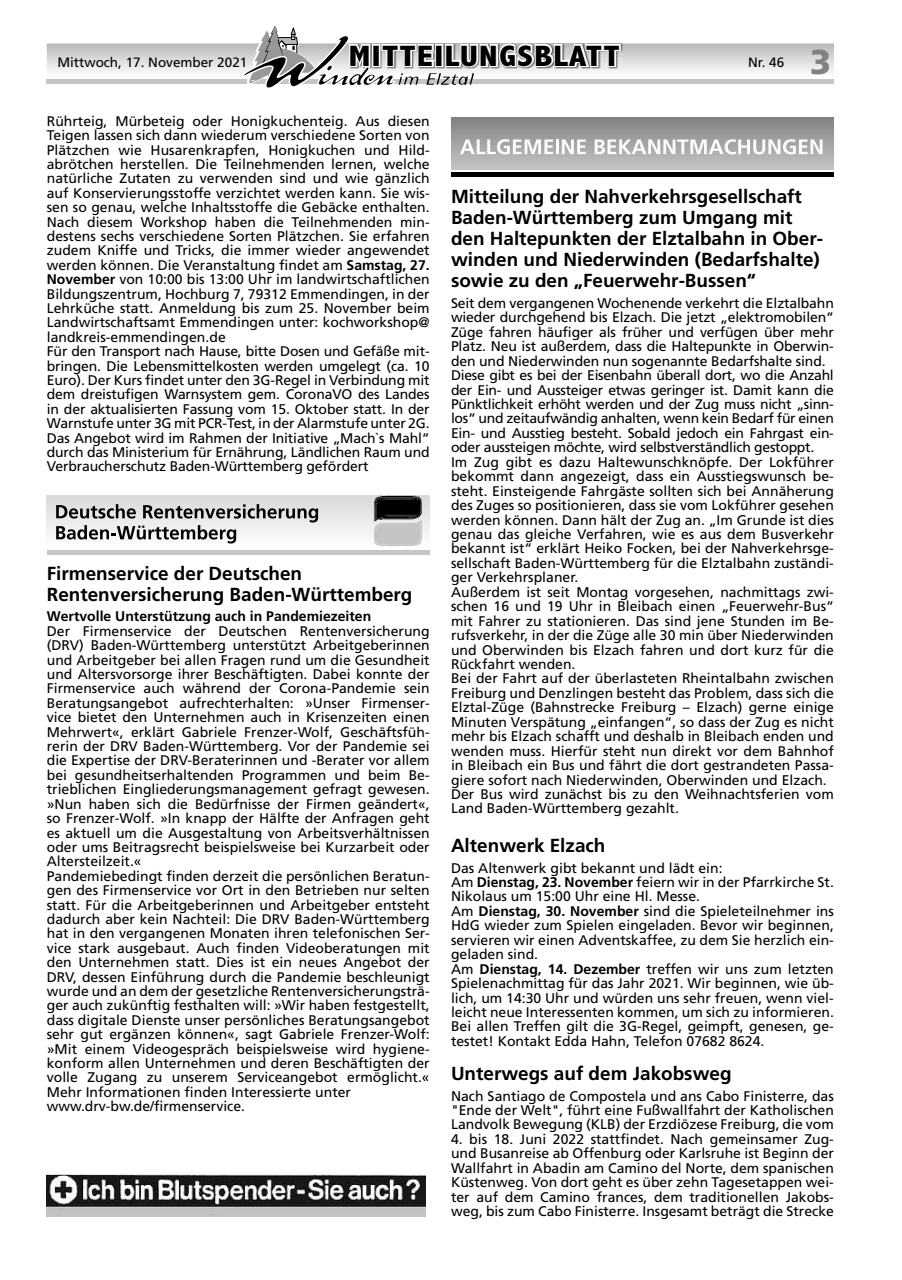
<style>
.page{position:relative;width:902px;height:1280px;background:#fff}
.page>*{position:absolute;margin:0;border:0;box-sizing:border-box;transform-origin:0 0}
.t1{font:900 34.5px "Frutiger";color:#818181}
.t2{font:800 condensed 29.7px "Abadi";letter-spacing:.04em;color:#000;scale:1.15 1}
.t3{font:700 18.9px/21px "Frutiger";color:#000}
.t4{font:13.95px/14.4px "Frutiger";color:#000}
.t5{font:700 13.95px "Frutiger";color:#000}
.t6{font:13.5px "Frutiger";color:#000}
.s1{font-weight:700}
</style>
<div class="page">
<svg style="left:47px;top:26px;width:786px;height:62px"></svg>
<div style="left:47px;top:495px;width:382px;height:52px;background:linear-gradient(to bottom,#d9d9d9,#fcfcfc)"></div>
<hr style="left:47px;top:550px;width:382px;height:4px;background:#c6c6c7">
<svg style="left:56px;top:504px;width:262px;height:39px"></svg>
<svg style="left:372px;top:495px;width:51px;height:52px;background:#818282"></svg>
<div style="left:451px;top:118px;width:382px;height:52px;background:linear-gradient(to bottom,#828383,#c5c5c5)"></div>
<hr style="left:451px;top:173px;width:382px;height:4px;background:#000">
<svg style="left:460px;top:139px;width:125px;height:15px"></svg>
<svg style="left:594px;top:139px;width:228px;height:15px"></svg>
<img style="left:47px;top:1174px;width:378px;height:42px">
<p class="t6" style="left:57px;top:55px;width:191px">Mittwoch, 17. November 2021</p>
<h2 class="t2" style="left:349px;top:39px;width:237px">MITTEILUNGSBLATT</h2>
<p class="t6" style="left:748px;top:55px;width:38px">Nr. 46</p>
<h1 class="t1" style="left:810px;top:41px;width:23px">3</h1>
<p class="t4" style="left:47px;top:114px;width:384px">Rührteig, Mürbeteig oder Honigkuchenteig. Aus diesen Teigen lassen sich dann wiederum verschiedene Sorten von Plätzchen wie Husarenkrapfen, Honigkuchen und Hild&shy;abrötchen herstellen. Die Teilnehmenden lernen, welche natürliche Zutaten zu verwenden sind und wie gänzlich auf Konservierungsstoffe verzichtet werden kann. Sie wis&shy;sen so genau, welche Inhaltsstoffe die Gebäcke enthalten.<br>Nach diesem Workshop haben die Teilnehmenden min&shy;destens sechs verschiedene Sorten Plätzchen. Sie erfahren zudem Kniffe und Tricks, die immer wieder angewendet werden können. Die Veranstaltung findet am <span class="s1">Samstag, 27.<br>November</span> von 10:00 bis 13:00 Uhr im landwirtschaftlichen Bildungszentrum, Hochburg 7, 79312 Emmendingen, in der Lehrküche statt. Anmeldung bis zum 25. November beim Landwirtschaftsamt Emmendingen unter: kochworkshop@ landkreis-emmendingen.de<br>Für den Transport nach Hause, bitte Dosen und Gefäße mit&shy;bringen. Die Lebensmittelkosten werden umgelegt (ca. 10<br>Euro). Der Kurs findet unter den 3G-Regel in Verbindung mit dem dreistufigen Warnsystem gem. CoronaVO des Landes in der aktualisierten Fassung vom 15. Oktober statt. In der Warnstufe unter 3G mit PCR-Test, in der Alarmstufe unter 2G.<br>Das Angebot wird im Rahmen der Initiative „Mach`s Mahl“ durch das Ministerium für Ernährung, Ländlichen Raum und Verbraucherschutz Baden-Württemberg gefördert</p>
<h3 class="t3" style="left:47px;top:562px;width:367px">Firmenservice der Deutschen<br>Rentenversicherung Baden-Württemberg</h3>
<p class="t5" style="left:47px;top:608px;width:326px">Wertvolle Unterstützung auch in Pandemiezeiten</p>
<p class="t4" style="left:47px;top:624px;width:384px">Der Firmenservice der Deutschen Rentenversicherung (DRV) Baden-Württemberg unterstützt Arbeitgeberinnen und Arbeitgeber bei allen Fragen rund um die Gesundheit und Altersvorsorge ihrer Beschäftigten. Dabei konnte der Firmenservice auch während der Corona-Pandemie sein Beratungsangebot aufrechterhalten: »Unser Firmenser&shy;vice bietet den Unternehmen auch in Krisenzeiten einen Mehrwert«, erklärt Gabriele Frenzer-Wolf, Geschäftsfüh&shy;rerin der DRV Baden-Württemberg. Vor der Pandemie sei die Expertise der DRV-Beraterinnen und -Berater vor allem bei gesundheitserhaltenden Programmen und beim Be&shy;trieblichen Eingliederungsmanagement gefragt gewesen. »Nun haben sich die Bedürfnisse der Firmen geändert«, so Frenzer-Wolf. »In knapp der Hälfte der Anfragen geht es aktuell um die Ausgestaltung von Arbeitsverhältnissen oder ums Beitragsrecht beispielsweise bei Kurzarbeit oder Altersteilzeit.«<br>Pandemiebedingt finden derzeit die persönlichen Beratun&shy;gen des Firmenservice vor Ort in den Betrieben nur selten statt. Für die Arbeitgeberinnen und Arbeitgeber entsteht dadurch aber kein Nachteil: Die DRV Baden-Württemberg hat in den vergangenen Monaten ihren telefonischen Ser&shy;vice stark ausgebaut. Auch finden Videoberatungen mit den Unternehmen statt. Dies ist ein neues Angebot der DRV, dessen Einführung durch die Pandemie beschleunigt wurde und an dem der gesetzliche Rentenversicherungsträ&shy;ger auch zukünftig festhalten will: »Wir haben festgestellt, dass digitale Dienste unser persönliches Beratungsangebot sehr gut ergänzen können«, sagt Gabriele Frenzer-Wolf: »Mit einem Videogespräch beispielsweise wird hygiene&shy;konform allen Unternehmen und deren Beschäftigten der volle Zugang zu unserem Serviceangebot ermöglicht.« Mehr Informationen finden Interessierte unter www.drv-bw.de/firmenservice.</p>
<h3 class="t3" style="left:451px;top:186px;width:373px">Mitteilung der Nahverkehrsgesellschaft Baden-Württemberg zum Umgang mit den Haltepunkten der Elztalbahn in Ober&shy;winden und Niederwinden (Bedarfshalte) sowie zu den „Feuerwehr-Bussen“</h3>
<p class="t4" style="left:451px;top:296px;width:384px">Seit dem vergangenen Wochenende verkehrt die Elztalbahn wieder durchgehend bis Elzach. Die jetzt „elektromobilen“ Züge fahren häufiger als früher und verfügen über mehr Platz. Neu ist außerdem, dass die Haltepunkte in Oberwin&shy;den und Niederwinden nun sogenannte Bedarfshalte sind.<br>Diese gibt es bei der Eisenbahn überall dort, wo die Anzahl der Ein- und Aussteiger etwas geringer ist. Damit kann die Pünktlichkeit erhöht werden und der Zug muss nicht „sinn&shy;los“ und zeitaufwändig anhalten, wenn kein Bedarf für einen Ein- und Ausstieg besteht. Sobald jedoch ein Fahrgast ein&shy;oder aussteigen möchte, wird selbstverständlich gestoppt.<br>Im Zug gibt es dazu Haltewunschknöpfe. Der Lokführer bekommt dann angezeigt, dass ein Ausstiegswunsch be&shy;steht. Einsteigende Fahrgäste sollten sich bei Annäherung des Zuges so positionieren, dass sie vom Lokführer gesehen werden können. Dann hält der Zug an. „Im Grunde ist dies genau das gleiche Verfahren, wie es aus dem Busverkehr bekannt ist“ erklärt Heiko Focken, bei der Nahverkehrsge&shy;sellschaft Baden-Württemberg für die Elztalbahn zuständi&shy;ger Verkehrsplaner.<br>Außerdem ist seit Montag vorgesehen, nachmittags zwi&shy;schen 16 und 19 Uhr in Bleibach einen „Feuerwehr-Bus“ mit Fahrer zu stationieren. Das sind jene Stunden im Be&shy;rufsverkehr, in der die Züge alle 30 min über Niederwinden und Oberwinden bis Elzach fahren und dort kurz für die Rückfahrt wenden.<br>Bei der Fahrt auf der überlasteten Rheintalbahn zwischen Freiburg und Denzlingen besteht das Problem, dass sich die Elztal-Züge (Bahnstrecke Freiburg – Elzach) gerne einige Minuten Verspätung „einfangen“, so dass der Zug es nicht mehr bis Elzach schafft und deshalb in Bleibach enden und wenden muss. Hierfür steht nun direkt vor dem Bahnhof in Bleibach ein Bus und fährt die dort gestrandeten Passa&shy;giere sofort nach Niederwinden, Oberwinden und Elzach.<br>Der Bus wird zunächst bis zu den Weihnachtsferien vom Land Baden-Württemberg gezahlt.</p>
<h3 class="t3" style="left:451px;top:834px;width:156px">Altenwerk Elzach</h3>
<p class="t4" style="left:451px;top:860px;width:384px">Das Altenwerk gibt bekannt und lädt ein:<br>Am <span class="s1">Dienstag, 23. November</span> feiern wir in der Pfarrkirche St.<br>Nikolaus um 15:00 Uhr eine Hl. Messe.<br>Am <span class="s1">Dienstag, 30. November</span> sind die Spieleteilnehmer ins HdG wieder zum Spielen eingeladen. Bevor wir beginnen, servieren wir einen Adventskaffee, zu dem Sie herzlich ein&shy;geladen sind.<br>Am <span class="s1">Dienstag, 14. Dezember</span> treffen wir uns zum letzten Spielenachmittag für das Jahr 2021. Wir beginnen, wie üb&shy;lich, um 14:30 Uhr und würden uns sehr freuen, wenn viel&shy;leicht neue Interessenten kommen, um sich zu informieren.<br>Bei allen Treffen gilt die 3G-Regel, geimpft, genesen, ge&shy;testet! Kontakt Edda Hahn, Telefon 07682 8624.</p>
<h3 class="t3" style="left:451px;top:1062px;width:282px">Unterwegs auf dem Jakobsweg</h3>
<p class="t4" style="left:451px;top:1088px;width:384px;text-align:justify">Nach Santiago de Compostela und ans Cabo Finisterre, das "Ende der Welt", führt eine Fußwallfahrt der Katholischen Landvolk Bewegung (KLB) der Erzdiözese Freiburg, die vom</p>
<p class="t4" style="left:451px;top:1132px;width:384px;text-align:justify">4. bis 18. Juni 2022 stattfindet. Nach gemeinsamer Zug&shy;und Busanreise ab Offenburg oder Karlsruhe ist Beginn der Wallfahrt in Abadin am Camino del Norte, dem spanischen Küstenweg. Von dort geht es über zehn Tagesetappen wei&shy;ter auf dem Camino frances, dem traditionellen Jakobs&shy;weg, bis zum Cabo Finisterre. Insgesamt beträgt die Strecke</p>
</div>
